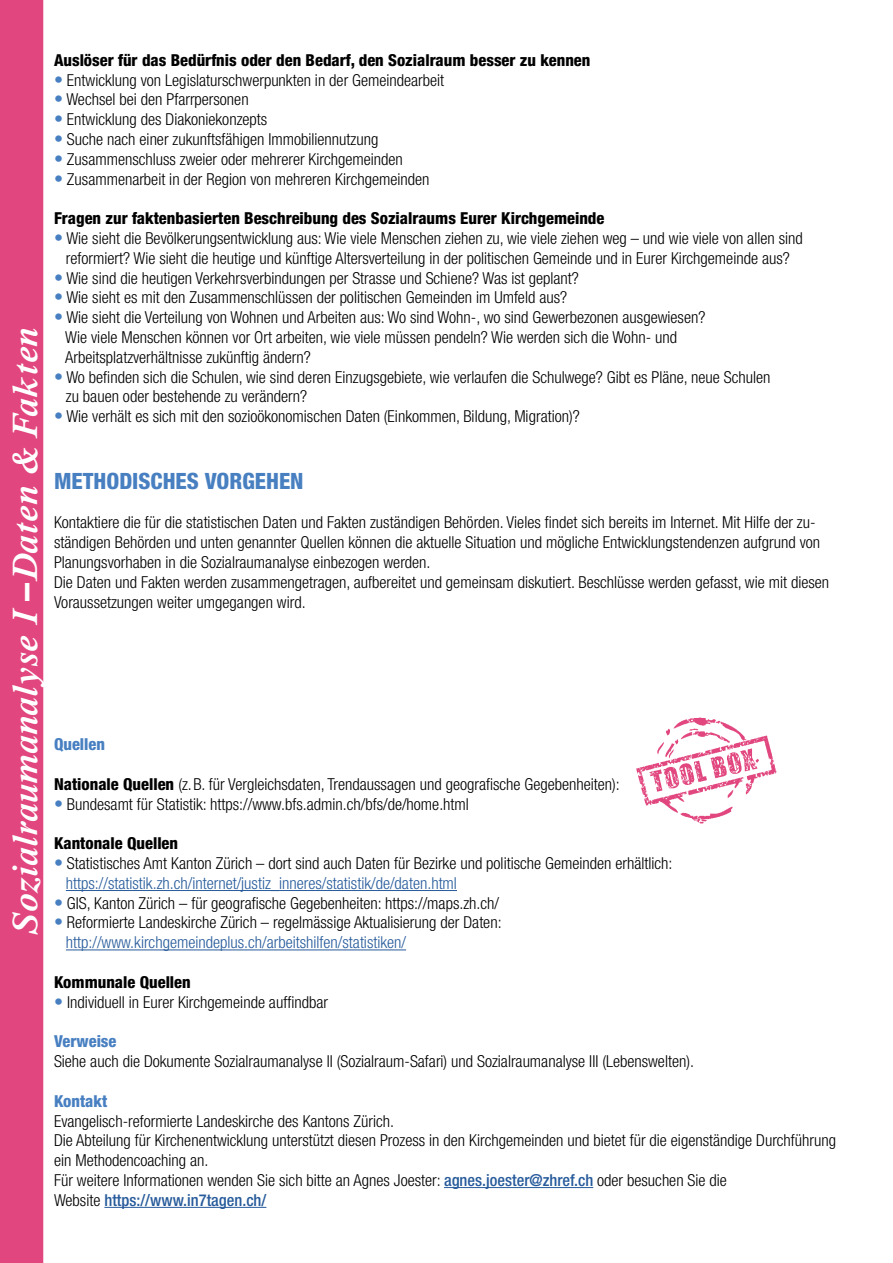
<style>
.page{position:relative;width:893px;height:1263px;background:#fff}
.page>*{position:absolute;margin:0;border:0;box-sizing:border-box;transform-origin:0 0}
.t1{font:italic 600 36px "Times NRMT Pro";color:#fff}
.t2{font:800 condensed 22.5px "Helvetica Neue LT Pro";color:#477fc1}
.t3{font:300 condensed 16.5px/19.8px "Helvetica Neue LT Pro";color:#000}
.t4{font:800 condensed 16.5px "Helvetica Neue LT Pro";color:#000}
.t5{font:800 condensed 16.5px "Helvetica Neue LT Pro";color:#477fc1}
.s1{font-family:"Helvetica Neue LT Pro";font-weight:700;font-style:normal}
.s2{font-weight:400;font-stretch:normal;font-size:18px;color:#477fc1}
.s3{font-weight:800}
.s4{color:#275b9b}
.s5{font-weight:500;color:#275b9b}
</style>
<div class="page">
<hr style="left:66px;top:890px;width:391px;height:1px;background:#275b9b">
<hr style="left:66px;top:949px;width:340px;height:1px;background:#275b9b">
<hr style="left:444px;top:1187px;width:149px;height:1px;background:#275b9b">
<hr style="left:104px;top:1207px;width:162px;height:1px;background:#275b9b">
<div style="left:0;top:0;width:43px;height:1263px;background:#e1467e"></div>
<img style="left:636px;top:717px;width:141px;height:107px">
<h1 class="t1" style="left:4px;top:935px;width:610px;rotate:-90deg">Sozialraumanalyse I <span class="s1">–</span>Daten &amp; Fakten</h1>
<p class="t4" style="left:54px;top:50px;width:538px">Auslöser für das Bedürfnis oder den Bedarf, den Sozialraum besser zu kennen</p>
<p class="t3" style="left:54px;top:70px;width:392px"><span class="s2">•</span> Entwicklung von Legislaturschwerpunkten in der Gemeindearbeit</p>
<p class="t3" style="left:54px;top:90px;width:196px"><span class="s2">•</span> Wechsel bei den Pfarrpersonen</p>
<p class="t3" style="left:54px;top:109px;width:215px"><span class="s2">•</span> Entwicklung des Diakoniekonzepts</p>
<p class="t3" style="left:54px;top:129px;width:326px"><span class="s2">•</span> Suche nach einer zukunftsfähigen Immobiliennutzung</p>
<p class="t3" style="left:54px;top:149px;width:350px"><span class="s2">•</span> Zusammenschluss zweier oder mehrerer Kirchgemeinden</p>
<p class="t3" style="left:54px;top:169px;width:377px"><span class="s2">•</span> Zusammenarbeit in der Region von mehreren Kirchgemeinden</p>
<p class="t4" style="left:54px;top:208px;width:552px">Fragen zur faktenbasierten Beschreibung des Sozialraums Eurer Kirchgemeinde</p>
<p class="t3" style="left:54px;top:228px;width:750px;text-align:center"><span class="s2">•</span> Wie sieht die Bevölkerungsentwicklung aus: Wie viele Menschen ziehen zu, wie viele ziehen weg – und wie viele von allen sind reformiert? Wie sieht die heutige und künftige Altersverteilung in der politischen Gemeinde und in Eurer Kirchgemeinde aus?</p>
<p class="t3" style="left:54px;top:268px;width:526px"><span class="s2">•</span> Wie sind die heutigen Verkehrsverbindungen per Strasse und Schiene? Was ist geplant?</p>
<p class="t3" style="left:54px;top:288px;width:515px"><span class="s2">•</span> Wie sieht es mit den Zusammenschlüssen der politischen Gemeinden im Umfeld aus?</p>
<p class="t3" style="left:65px;top:307px;width:642px;text-indent:-11px"><span class="s2">•</span> Wie sieht die Verteilung von Wohnen und Arbeiten aus: Wo sind Wohn-, wo sind Gewerbezonen ausgewiesen?<br>Wie viele Menschen können vor Ort arbeiten, wie viele müssen pendeln? Wie werden sich die Wohn- und<br>Arbeitsplatzverhältnisse zukünftig ändern?</p>
<p class="t3" style="left:66px;top:367px;width:706px;text-indent:-12px"><span class="s2">•</span> Wo befinden sich die Schulen, wie sind deren Einzugsgebiete, wie verlaufen die Schulwege? Gibt es Pläne, neue Schulen zu bauen oder bestehende zu verändern?</p>
<p class="t3" style="left:54px;top:406px;width:527px"><span class="s2">•</span> Wie verhält es sich mit den sozioökonomischen Daten (Einkommen, Bildung, Migration)?</p>
<h2 class="t2" style="left:54px;top:467px;width:251px">METHODISCHES VORGEHEN</h2>
<p class="t3" style="left:54px;top:513px;width:777px">Kontaktiere die für die statistischen Daten und Fakten zuständigen Behörden. Vieles findet sich bereits im Internet. Mit Hilfe der zu&shy;ständigen Behörden und unten genannter Quellen können die aktuelle Situation und mögliche Entwicklungstendenzen aufgrund von Planungsvorhaben in die Sozialraumanalyse einbezogen werden.<br>Die Daten und Fakten werden zusammengetragen, aufbereitet und gemeinsam diskutiert. Beschlüsse werden gefasst, wie mit diesen Voraussetzungen weiter umgegangen wird.</p>
<p class="t5" style="left:54px;top:734px;width:53px">Quellen</p>
<p class="t3" style="left:54px;top:774px;width:567px"><span class="s3">Nationale Quellen</span> (z.B. für Vergleichsdaten, Trendaussagen und geografische Gegebenheiten):</p>
<p class="t3" style="left:54px;top:794px;width:416px"><span class="s2">•</span> Bundesamt für Statistik: https://www.bfs.admin.ch/bfs/de/home.html</p>
<p class="t4" style="left:54px;top:833px;width:126px">Kantonale Quellen</p>
<p class="t3" style="left:66px;top:853px;width:608px;text-indent:-12px"><span class="s2">•</span> Statistisches Amt Kanton Zürich – dort sind auch Daten für Bezirke und politische Gemeinden erhältlich: <span class="s4">https://statistik.zh.ch/internet/justiz_inneres/statistik/de/daten.html</span></p>
<p class="t3" style="left:54px;top:893px;width:447px"><span class="s2">•</span> GIS, Kanton Zürich – für geografische Gegebenheiten: https://maps.zh.ch/</p>
<p class="t3" style="left:66px;top:913px;width:437px;text-indent:-12px"><span class="s2">•</span> Reformierte Landeskirche Zürich – regelmässige Aktualisierung der Daten: <span class="s4">http://www.kirchgemeindeplus.ch/arbeitshilfen/statistiken/</span></p>
<p class="t4" style="left:54px;top:972px;width:138px">Kommunale Quellen</p>
<p class="t3" style="left:54px;top:992px;width:275px"><span class="s2">•</span> Individuell in Eurer Kirchgemeinde auffindbar</p>
<p class="t5" style="left:54px;top:1031px;width:64px">Verweise</p>
<p class="t3" style="left:54px;top:1051px;width:641px">Siehe auch die Dokumente Sozialraumanalyse II (Sozialraum-Safari) und Sozialraumanalyse III (Lebenswelten).</p>
<p class="t5" style="left:54px;top:1091px;width:55px">Kontakt</p>
<p class="t3" style="left:54px;top:1111px;width:784px">Evangelisch-reformierte Landeskirche des Kantons Zürich.<br>Die Abteilung für Kirchenentwicklung unterstützt diesen Prozess in den Kirchgemeinden und bietet für die eigenständige Durchführung ein Methodencoaching an.<br>Für weitere Informationen wenden Sie sich bitte an Agnes Joester: <span class="s5">agnes.joester@zhref.ch</span> oder besuchen Sie die<br>Website <span class="s5">https://www.in7tagen.ch/</span></p>
</div>
